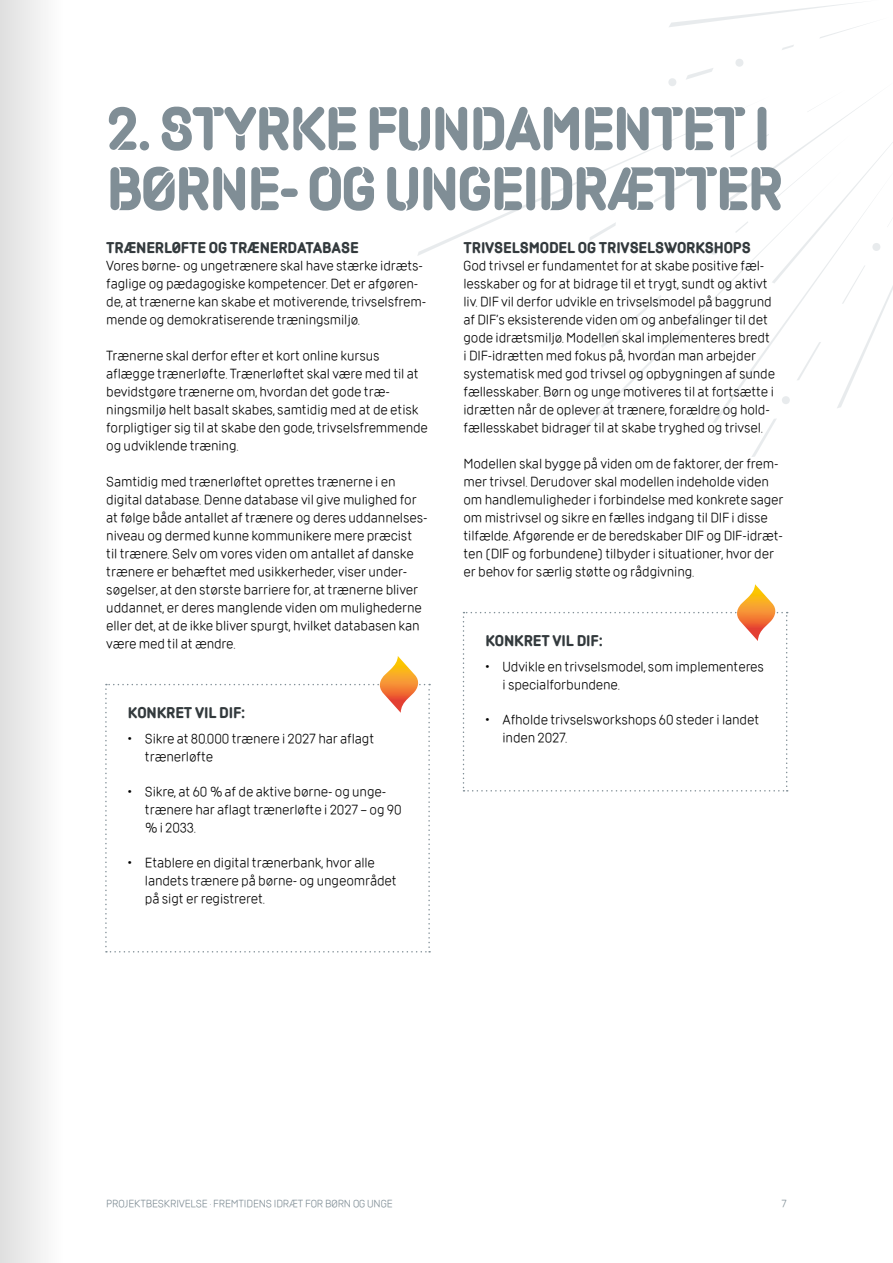
<style>
.page{position:relative;width:893px;height:1263px;background:#fff}
.page>*{position:absolute;margin:0;border:0;box-sizing:border-box;transform-origin:0 0}
.t1{font:700 52.5px/60px "DIF Stencil";letter-spacing:-.04em;color:#808e96}
.t2{font:13.5px/18px "DIF";letter-spacing:-.01em;color:#000}
.t3{font:700 13.5px "DIF";letter-spacing:-.01em;color:#333a3d}
.t4{font:10.5px "DIF";letter-spacing:-.01em;color:#808e96}
</style>
<div class="page">
<svg style="left:752px;top:419px;width:24px;height:38px"></svg>
<svg style="left:669px;top:2px;width:197px;height:36px"></svg>
<svg style="left:782px;top:45px;width:12px;height:5px"></svg>
<svg style="left:417px;top:157px;width:216px;height:99px"></svg>
<svg style="left:589px;top:222px;width:27px;height:19px"></svg>
<svg style="left:601px;top:330px;width:20px;height:18px"></svg>
<svg style="left:633px;top:59px;width:260px;height:349px"></svg>
<svg style="left:105px;top:656px;width:325px;height:296px"></svg>
<svg style="left:463px;top:584px;width:325px;height:207px"></svg>
<div style="left:0;top:0;width:64px;height:1263px;background:linear-gradient(to right,#dfdfdf,#fefefe)"></div>
<h1 class="t1" style="left:106px;top:99px;width:679px">2. STYRKE FUNDAMENTET I<br>BØRNE- OG UNGEIDRÆTTER</h1>
<p class="t3" style="left:463px;top:238px;width:289px">TRIVSELSMODEL OG TRIVSELSWORKSHOPS</p>
<p class="t2" style="left:463px;top:256px;width:313px">God trivsel er fundamentet for at skabe positive fæl&shy;lesskaber og for at bidrage til et trygt, sundt og aktivt liv. DIF vil derfor udvikle en trivselsmodel på baggrund af DIF’s eksisterende viden om og anbefalinger til det gode idrætsmiljø. Modellen skal implementeres bredt i DIF-idrætten med fokus på, hvordan man arbejder systematisk med god trivsel og opbygningen af sunde fællesskaber. Børn og unge motiveres til at fortsætte i idrætten når de oplever at trænere, forældre og hold&shy;fællesskabet bidrager til at skabe tryghed og trivsel.</p>
<p class="t2" style="left:463px;top:454px;width:322px">Modellen skal bygge på viden om de faktorer, der frem&shy;mer trivsel. Derudover skal modellen indeholde viden om handlemuligheder i forbindelse med konkrete sager om mistrivsel og sikre en fælles indgang til DIF i disse tilfælde. Afgørende er de beredskaber DIF og DIF-idræt&shy;ten (DIF og forbundene) tilbyder i situationer, hvor der er behov for særlig støtte og rådgivning.</p>
<p class="t3" style="left:106px;top:238px;width:254px">TRÆNERLØFTE OG TRÆNERDATABASE</p>
<p class="t2" style="left:106px;top:256px;width:321px">Vores børne- og ungetrænere skal have stærke idræts&shy;faglige og pædagogiske kompetencer. Det er afgøren&shy;de, at trænerne kan skabe et motiverende, trivselsfrem&shy;mende og demokratiserende træningsmiljø.</p>
<p class="t2" style="left:106px;top:346px;width:323px">Trænerne skal derfor efter et kort online kursus aflægge trænerløfte. Trænerløftet skal være med til at bevidstgøre trænerne om, hvordan det gode træ&shy;ningsmiljø helt basalt skabes, samtidig med at de etisk forpligtiger sig til at skabe den gode, trivselsfremmende og udviklende træning.</p>
<p class="t2" style="left:106px;top:472px;width:323px">Samtidig med trænerløftet oprettes trænerne i en digital database. Denne database vil give mulighed for at følge både antallet af trænere og deres uddannelses&shy;niveau og dermed kunne kommunikere mere præcist<br>til trænere. Selv om vores viden om antallet af danske trænere er behæftet med usikkerheder, viser under&shy;søgelser, at den største barriere for, at trænerne bliver uddannet, er deres manglende viden om mulighederne eller det, at de ikke bliver spurgt, hvilket databasen kan være med til at ændre.</p>
<p class="t3" style="left:485px;top:631px;width:119px">KONKRET VIL DIF:</p>
<p class="t2" style="left:502px;top:658px;width:263px;text-indent:-17px">• Udvikle en trivselsmodel, som implementeres i specialforbundene.</p>
<p class="t2" style="left:502px;top:711px;width:258px;text-indent:-17px">• Afholde trivselsworkshops 60 steder i landet inden 2027.</p>
<p class="t3" style="left:128px;top:703px;width:119px">KONKRET VIL DIF:</p>
<p class="t2" style="left:145px;top:730px;width:231px;text-indent:-17px">• Sikre at 80.000 trænere i 2027 har aflagt trænerløfte</p>
<p class="t2" style="left:145px;top:783px;width:258px;text-indent:-17px">• Sikre, at 60 % af de aktive børne- og unge&shy;trænere har aflagt trænerløfte i 2027 – og 90 % i 2033.</p>
<p class="t2" style="left:145px;top:854px;width:253px;text-indent:-17px">• Etablere en digital trænerbank, hvor alle landets trænere på børne- og ungeområdet på sigt er registreret.</p>
<p class="t4" style="left:106px;top:1197px;width:288px">PROJEKTBESKRIVELSE · FREMTIDENS IDRÆT FOR BØRN OG UNGE</p>
<p class="t4" style="left:781px;top:1197px;width:7px">7</p>
</div>
